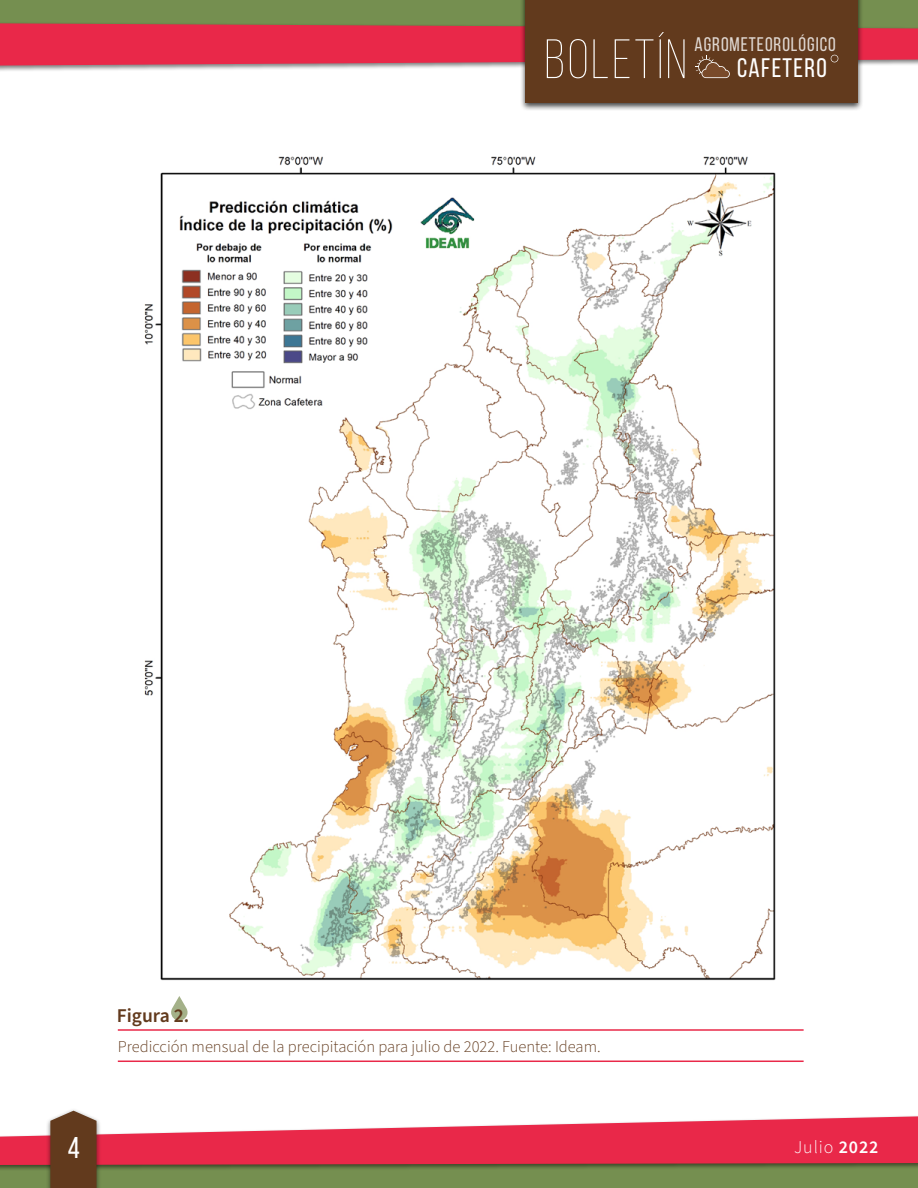
<style>
.page{position:relative;width:918px;height:1188px;background:#fff}
.page>*{position:absolute;margin:0;border:0;box-sizing:border-box;transform-origin:0 0}
.t1{font:300 55.35px "Bebas Neue";letter-spacing:.05em;color:#fff}
.t2{font:30px "Bebas Neue";color:#fff}
.t3{font:26.85px "Bebas Neue";letter-spacing:.05em;color:#fff}
.t4{font:19.65px "Bebas Neue";letter-spacing:.05em;color:#fff}
.t5{font:600 19.5px "Source Sans Pro";color:#623a1d}
.t6{font:300 18px "Source Sans Pro";letter-spacing:.05em;color:#fff}
.t7{font:300 16.5px "Source Sans Pro";color:#623a1d}
.s1{font-weight:600}
</style>
<div class="page">
<div style="left:0;top:1143px;width:918px;height:45px;background:#758f50"></div>
<div style="left:0;top:0;width:918px;height:55px;background:#758f50"></div>
<div style="left:0;top:1114px;width:918px;height:57px;background:#000;opacity:.5"></div>
<svg style="left:0;top:1116px;width:918px;height:49px;fill:#e92849"></svg>
<div style="left:520px;top:0;width:343px;height:111px;background:#000;opacity:.75"></div>
<div style="left:526px;top:0;width:332px;height:103px;background:#623a1d"></div>
<svg style="left:0;top:23px;width:918px;height:55px"></svg>
<div style="left:46px;top:1107px;width:55px;height:81px;background:#000;opacity:.5"></div>
<svg style="left:50px;top:1111px;width:47px;height:77px;background:#6b462b"></svg>
<img style="left:144px;top:156px;width:632px;height:825px">
<svg style="left:171px;top:996px;width:17px;height:25px"></svg>
<hr style="left:118px;top:1029px;width:686px;height:2px;background:#e92849">
<hr style="left:118px;top:1061px;width:686px;height:1px;background:#e92849">
<h1 class="t1" style="left:545px;top:30px;width:144px">BOLETÍN</h1>
<p class="t4" style="left:695px;top:34px;width:143px">AGROMETEOROLÓGICO</p>
<h3 class="t3" style="left:737px;top:53px;width:91px">CAFETERO</h3>
<p class="t5" style="left:117px;top:1002px;width:74px">Figura 2.</p>
<p class="t7" style="left:118px;top:1036px;width:484px">Predicción mensual de la precipitación para julio de 2022. Fuente: Ideam.</p>
<h2 class="t2" style="left:68px;top:1132px;width:13px">4</h2>
<p class="t6" style="left:794px;top:1135px;width:86px">Julio <span class="s1">2022</span></p>
</div>
